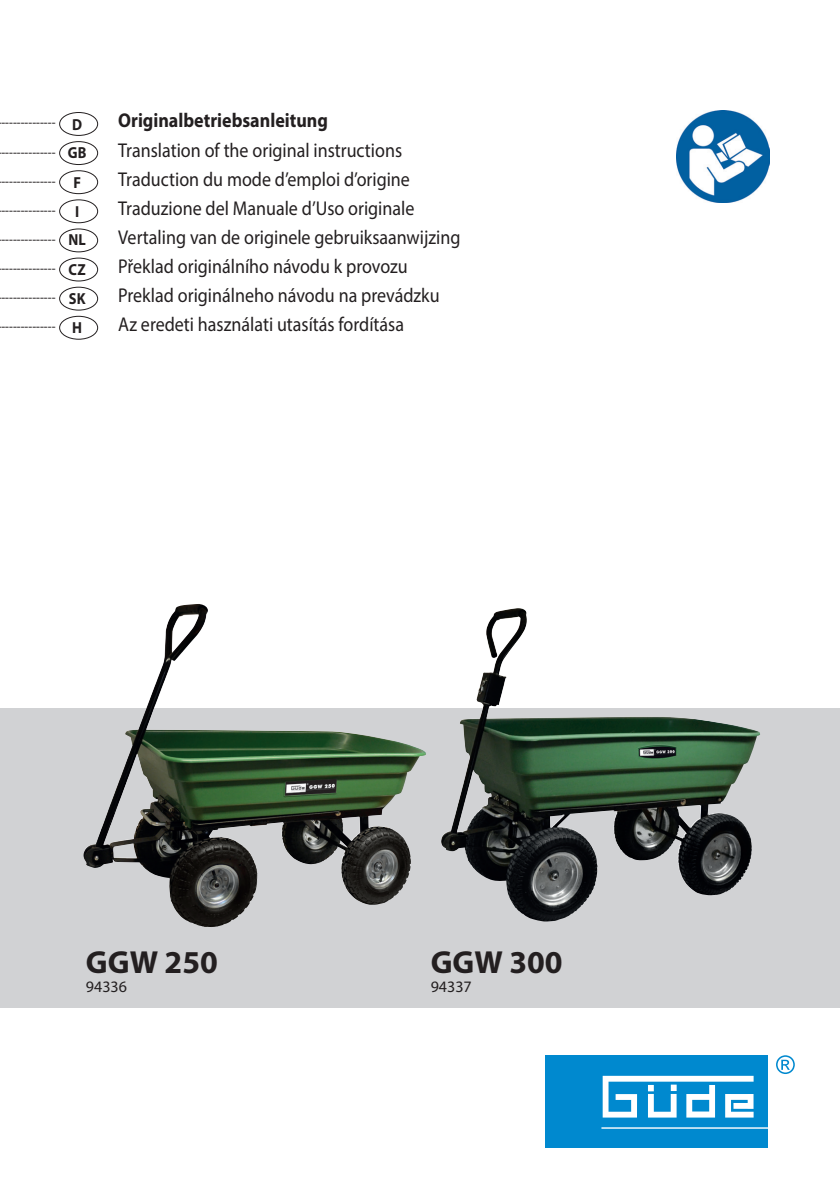
<style>
.page{position:relative;width:840px;height:1191px;background:#fff}
.page>*{position:absolute;margin:0;border:0;box-sizing:border-box;transform-origin:0 0}
.t1{font:700 32px "Myriad Pro";color:#231f20}
.t2{font:20px "Myriad Pro";color:#231f20;scale:.9 1}
.t3{font:700 20px "Myriad Pro";color:#231f20;scale:.9 1}
.t4{font:16px "Myriad Pro";color:#231f20}
.t5{font:14px "Myriad Pro";color:#231f20;scale:.9 1}
.s1{font-weight:700;font-size:16px}
</style>
<div class="page">
<svg style="left:776px;top:1055px;width:18px;height:19px"></svg>
<div style="left:545px;top:1055px;width:222px;height:92px;background:#0089cf"></div>
<svg style="left:601px;top:1075px;width:166px;height:53px"></svg>
<svg style="left:0;top:708px;width:839px;height:300px;fill:#d1d2d4"></svg>
<img style="left:83px;top:604px;width:155px;height:323px">
<div style="left:59px;top:112px;width:39px;height:24px;border:1px solid #231f20;border-radius:50%"></div>
<div style="left:59px;top:141px;width:39px;height:24px;border:1px solid #231f20;border-radius:50%"></div>
<div style="left:59px;top:170px;width:39px;height:24px;border:1px solid #231f20;border-radius:50%"></div>
<div style="left:59px;top:199px;width:39px;height:24px;border:1px solid #231f20;border-radius:50%"></div>
<div style="left:59px;top:228px;width:39px;height:24px;border:1px solid #231f20;border-radius:50%"></div>
<div style="left:59px;top:257px;width:39px;height:24px;border:1px solid #231f20;border-radius:50%"></div>
<div style="left:59px;top:287px;width:39px;height:23px;border:1px solid #231f20;border-radius:50%"></div>
<div style="left:59px;top:316px;width:39px;height:24px;border:1px solid #231f20;border-radius:50%"></div>
<img style="left:441px;top:608px;width:79px;height:300px">
<img style="left:676px;top:111px;width:92px;height:92px">
<p class="t5" style="left:1px;top:114px;width:91px">-------------- <span class="s1">D</span></p>
<p class="t3" style="left:118px;top:108px;width:234px">Originalbetriebsanleitung</p>
<p class="t5" style="left:1px;top:143px;width:96px">-------------- <span class="s1">GB</span></p>
<p class="t2" style="left:118px;top:137px;width:317px">Translation of the original instructions</p>
<p class="t5" style="left:1px;top:172px;width:90px">-------------- <span class="s1">F</span></p>
<p class="t2" style="left:118px;top:167px;width:325px">Traduction du mode d’emploi d’origine</p>
<p class="t5" style="left:1px;top:201px;width:88px">-------------- <span class="s1">I</span></p>
<p class="t2" style="left:118px;top:196px;width:330px">Traduzione del Manuale d’Uso originale</p>
<p class="t5" style="left:1px;top:230px;width:95px">-------------- <span class="s1">NL</span></p>
<p class="t2" style="left:118px;top:225px;width:381px">Vertaling van de originele gebruiksaanwijzing</p>
<p class="t5" style="left:1px;top:260px;width:95px">-------------- <span class="s1">CZ</span></p>
<p class="t2" style="left:118px;top:254px;width:323px">Překlad originálního návodu k provozu</p>
<p class="t5" style="left:1px;top:289px;width:95px">-------------- <span class="s1">SK</span></p>
<p class="t2" style="left:118px;top:283px;width:358px">Preklad originálneho návodu na prevádzku</p>
<p class="t5" style="left:1px;top:318px;width:91px">-------------- <span class="s1">H</span></p>
<p class="t2" style="left:118px;top:312px;width:319px">Az eredeti használati utasítás fordítása</p>
<h1 class="t1" style="left:86px;top:941px;width:133px">GGW 250</h1>
<p class="t4" style="left:86px;top:977px;width:43px">94336</p>
<h1 class="t1" style="left:430px;top:941px;width:133px">GGW 300</h1>
<p class="t4" style="left:430px;top:977px;width:43px">94337</p>
</div>
